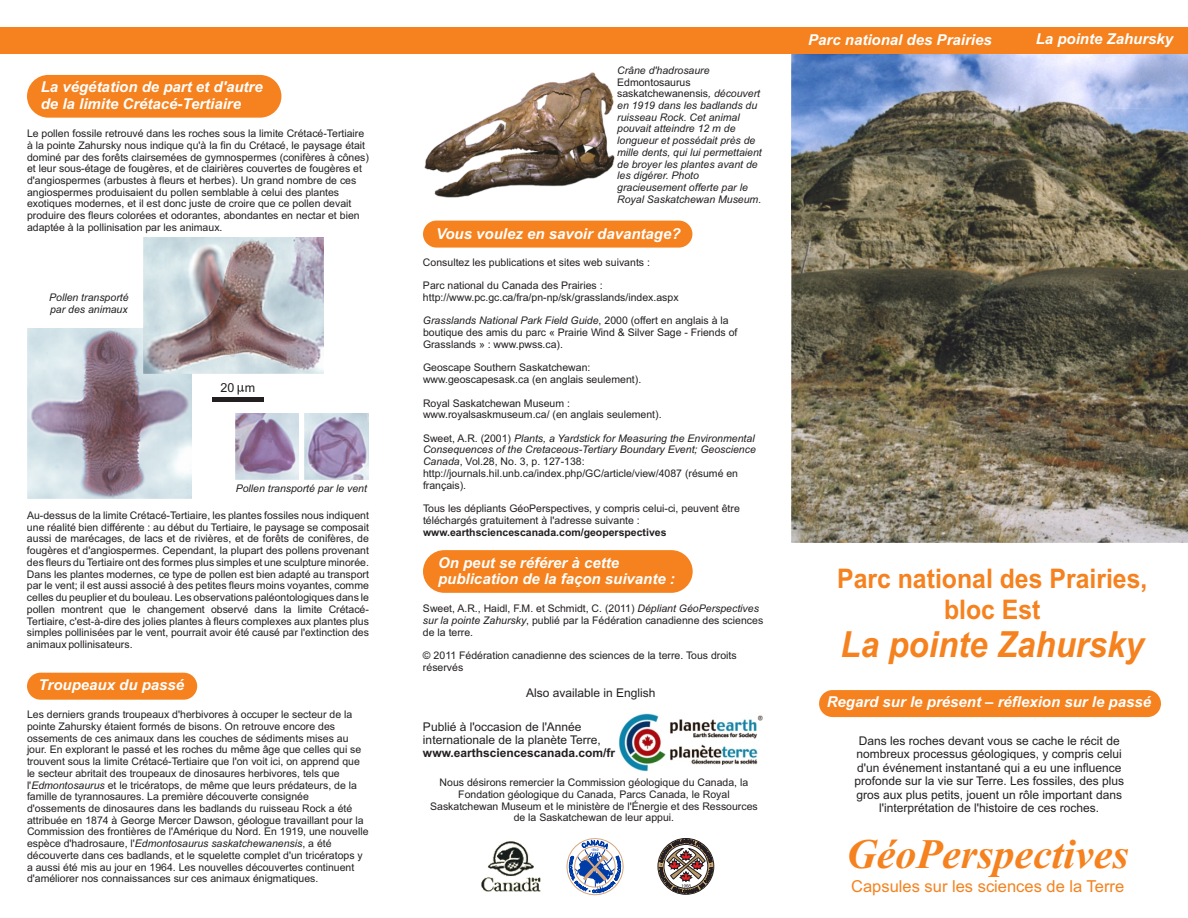
<style>
.page{position:relative;width:1188px;height:918px;background:#fff}
.page>*{position:absolute;margin:0;border:0;box-sizing:border-box;transform-origin:0 0}
.t1{font:italic 700 42px "Times New Roman";color:#f5821f}
.t2{font:italic 700 36px "Arial";color:#f5821f;scale:.92 1}
.t3{font:700 27px/30.2px "Arial";color:#f5821f;text-align:center;scale:.92 1}
.t4{font:16.5px "Arial";color:#f5821f}
.t5{font:italic 700 15px/16.8px "Arial";color:#fff}
.t6{font:12.45px "Arial";color:#231f20}
.t7{font:12px/13.4px "Arial";color:#231f20;text-align:center}
.t8{font:700 12px "Arial";color:#231f20}
.t9{font:10.5px/11.7px "Arial";color:#231f20}
.t10{font:italic 10.5px/11.7px "Arial";color:#231f20}
.t11{font:700 10.5px "Arial";color:#231f20}
.s1{font-style:italic}
.s2{font-style:normal}
</style>
<div class="page">
<img style="left:792px;top:54px;width:396px;height:488px">
<div style="left:423px;top:221px;width:269px;height:27px;background:#f5821f"></div>
<div style="left:0;top:27px;width:1188px;height:27px;background:#f5821f"></div>
<svg style="left:423px;top:550px;width:270px;height:43px;background:#f58728"></svg>
<img style="left:481px;top:841px;width:60px;height:51px">
<svg style="left:566px;top:838px;width:58px;height:58px"></svg>
<div style="left:574px;top:846px;width:41px;height:41px;border:1px solid #d6a77d;border-radius:50%"></div>
<div style="left:819px;top:690px;width:342px;height:27px;background:#f5821f"></div>
<svg style="left:659px;top:839px;width:54px;height:55px"></svg>
<svg style="left:27px;top:673px;width:170px;height:27px;background:#f58728"></svg>
<div style="left:27px;top:75px;width:254px;height:43px;background:#f5821f"></div>
<img style="left:236px;top:413px;width:62px;height:66px">
<img style="left:27px;top:328px;width:165px;height:170px">
<img style="left:143px;top:238px;width:181px;height:135px">
<img style="left:305px;top:413px;width:64px;height:66px">
<div style="left:212px;top:397px;width:52px;height:5px;background:#231f20"></div>
<svg style="left:238px;top:385px;width:6px;height:10px"></svg>
<img style="left:424px;top:72px;width:191px;height:126px">
<img style="left:619px;top:713px;width:144px;height:58px">
<h3 class="t5" style="left:41px;top:80px;width:223px">La végétation de part et d'autre de la limite Crétacé-Tertiaire</h3>
<p class="t9" style="left:27px;top:129px;width:343px">Le pollen fossile retrouvé dans les roches sous la limite Crétacé-Tertiaire à la pointe Zahursky nous indique qu'à la fin du Crétacé, le paysage était dominé par des forêts clairsemées de gymnospermes (conifères à cônes) et leur sous-étage de fougères, et de clairières couvertes de fougères et d'angiospermes (arbustes à fleurs et herbes). Un grand nombre de ces angiospermes produisaient du pollen semblable à celui des plantes exotiques modernes, et il est donc juste de croire que ce pollen devait produire des fleurs colorées et odorantes, abondantes en nectar et bien adaptée à la pollinisation par les animaux.</p>
<p class="t10" style="left:49px;top:293px;width:81px">Pollen transporté par des animaux</p>
<p class="t6" style="left:221px;top:382px;width:36px">20 m</p>
<p class="t10" style="left:236px;top:483px;width:133px">Pollen transporté par le vent</p>
<p class="t9" style="left:27px;top:510px;width:344px;text-align:justify">Au-dessus de la limite Crétacé-Tertiaire, les plantes fossiles nous indiquent une réalité bien différente : au début du Tertiaire, le paysage se composait aussi de marécages, de lacs et de rivières, et de forêts de conifères, de fougères et d'angiospermes. Cependant, la plupart des pollens provenant des fleurs du Tertiaire ont des formes plus simples et une sculpture minorée.<br>Dans les plantes modernes, ce type de pollen est bien adapté au transport par le vent; il est aussi associé à des petites fleurs moins voyantes, comme celles du peuplier et du bouleau. Les observations paléontologiques dans le pollen montrent que le changement observé dans la limite Crétacé-Tertiaire, c'est-à-dire des jolies plantes à fleurs complexes aux plantes plus simples pollinisées par le vent, pourrait avoir été causé par l'extinction des animaux pollinisateurs.</p>
<h3 class="t5" style="left:39px;top:678px;width:147px">Troupeaux du passé</h3>
<p class="t9" style="left:27px;top:710px;width:343px">Les derniers grands troupeaux d'herbivores à occuper le secteur de la pointe Zahursky étaient formés de bisons. On retrouve encore des ossements de ces animaux dans les couches de sédiments mises au jour. En explorant le passé et les roches du même âge que celles qui se trouvent sous la limite Crétacé-Tertiaire que l'on voit ici, on apprend que le secteur abritait des troupeaux de dinosaures herbivores, tels que l'<span class="s1">Edmontosaurus</span> et le tricératops, de même que leurs prédateurs, de la famille de tyrannosaures. La première découverte consignée d'ossements de dinosaures dans les badlands du ruisseau Rock a été attribuée en 1874 à George Mercer Dawson, géologue travaillant pour la Commission des frontières de l'Amérique du Nord. En 1919, une nouvelle espèce d'hadrosaure, l'<span class="s1">Edmontosaurus saskatchewanensis</span>, a été découverte dans ces badlands, et le squelette complet d'un tricératops y a aussi été mis au jour en 1964. Les nouvelles découvertes continuent d'améliorer nos connaissances sur ces animaux énigmatiques.</p>
<p class="t10" style="left:617px;top:65px;width:94px">Crâne d'hadrosaure</p>
<p class="t10" style="left:617px;top:77px;width:146px"><span class="s2">Edmontosaurus saskatchewanensis</span>, découvert en 1919 dans les badlands du ruisseau Rock. Cet animal pouvait atteindre 12 m de longueur et possédait près de mille dents, qui lui permettaient de broyer les plantes avant de les digérer. Photo gracieusement offerte par le<br>Royal Saskatchewan Museum.</p>
<h3 class="t5" style="left:436px;top:227px;width:246px">Vous voulez en savoir davantage?</h3>
<p class="t9" style="left:423px;top:257px;width:229px">Consultez les publications et sites web suivants :</p>
<p class="t9" style="left:423px;top:281px;width:257px">Parc national du Canada des Prairies : http://www.pc.gc.ca/fra/pn-np/sk/grasslands/index.aspx</p>
<p class="t9" style="left:423px;top:316px;width:316px"><span class="s1">Grasslands National Park Field Guide</span>, 2000 (offert en anglais à la boutique des amis du parc « Prairie Wind &amp; Silver Sage - Friends of<br>Grasslands » : www.pwss.ca).</p>
<p class="t9" style="left:423px;top:363px;width:220px">Geoscape Southern Saskatchewan: www.geoscapesask.ca (en anglais seulement).</p>
<p class="t9" style="left:423px;top:398px;width:240px">Royal Saskatchewan Museum : www.royalsaskmuseum.ca/ (en anglais seulement).</p>
<p class="t9" style="left:423px;top:433px;width:334px">Sweet, A.R. (2001) <span class="s1">Plants, a Yardstick for Measuring the Environmental Consequences of the Cretaceous-Tertiary Boundary Event; Geoscience Canada</span>, Vol.28, No. 3, p. 127-138: http://journals.hil.unb.ca/index.php/GC/article/view/4087 (résumé en français).</p>
<p class="t9" style="left:423px;top:504px;width:318px">Tous les dépliants GéoPerspectives, y compris celui-ci, peuvent être téléchargés gratuitement à l'adresse suivante :</p>
<p class="t11" style="left:423px;top:528px;width:245px">www.earthsciencescanada.com/geoperspectives</p>
<h3 class="t5" style="left:438px;top:555px;width:238px">On peut se référer à cette publication de la façon suivante :</h3>
<p class="t9" style="left:423px;top:604px;width:337px">Sweet, A.R., Haidl, F.M. et Schmidt, C. (2011) <span class="s1">Dépliant GéoPerspectives</span></p>
<p class="t9" style="left:423px;top:615px;width:342px"><span class="s1">sur la pointe Zahursky</span>, publié par la Fédération canadienne des sciences de la terre.</p>
<p class="t9" style="left:423px;top:651px;width:315px">© 2011 Fédération canadienne des sciences de la terre. Tous droits réservés</p>
<p class="t7" style="left:526px;top:687px;width:131px">Also available in English</p>
<p class="t7" style="left:423px;top:721px;width:160px">Publié à l'occasion de l'Année</p>
<p class="t7" style="left:423px;top:734px;width:179px">internationale de la planète Terre,</p>
<p class="t8" style="left:423px;top:749px;width:194px">www.earthsciencescanada.com/fr</p>
<p class="t9" style="left:440px;top:778px;width:310px">Nous désirons remercier la Commission géologique du Canada, la</p>
<p class="t9" style="left:430px;top:789px;width:329px;text-align:center">Fondation géologique du Canada, Parcs Canada, le Royal<br>Saskatchewan Museum et le ministère de l'Énergie et des Ressources de la Saskatchewan de leur appui.</p>
<h3 class="t5" style="left:808px;top:33px;width:185px">Parc national des Prairies</h3>
<h3 class="t5" style="left:1036px;top:32px;width:139px">La pointe Zahursky</h3>
<h3 class="t3" style="left:837px;top:566px;width:339px">Parc national des Prairies, bloc Est</h3>
<h2 class="t2" style="left:841px;top:631px;width:331px">La pointe Zahursky</h2>
<h3 class="t5" style="left:827px;top:695px;width:326px">Regard sur le présent – réflexion sur le passé</h3>
<p class="t7" style="left:854px;top:735px;width:271px">Dans les roches devant vous se cache le récit de nombreux processus géologiques, y compris celui d'un événement instantané qui a eu une influence profonde sur la vie sur Terre. Les fossiles, des plus gros aux plus petits, jouent un rôle important dans l'interprétation de l'histoire de ces roches.</p>
<h1 class="t1" style="left:847px;top:839px;width:284px">GéoPerspectives</h1>
<h3 class="t4" style="left:851px;top:880px;width:274px">Capsules sur les sciences de la Terre</h3>
</div>
